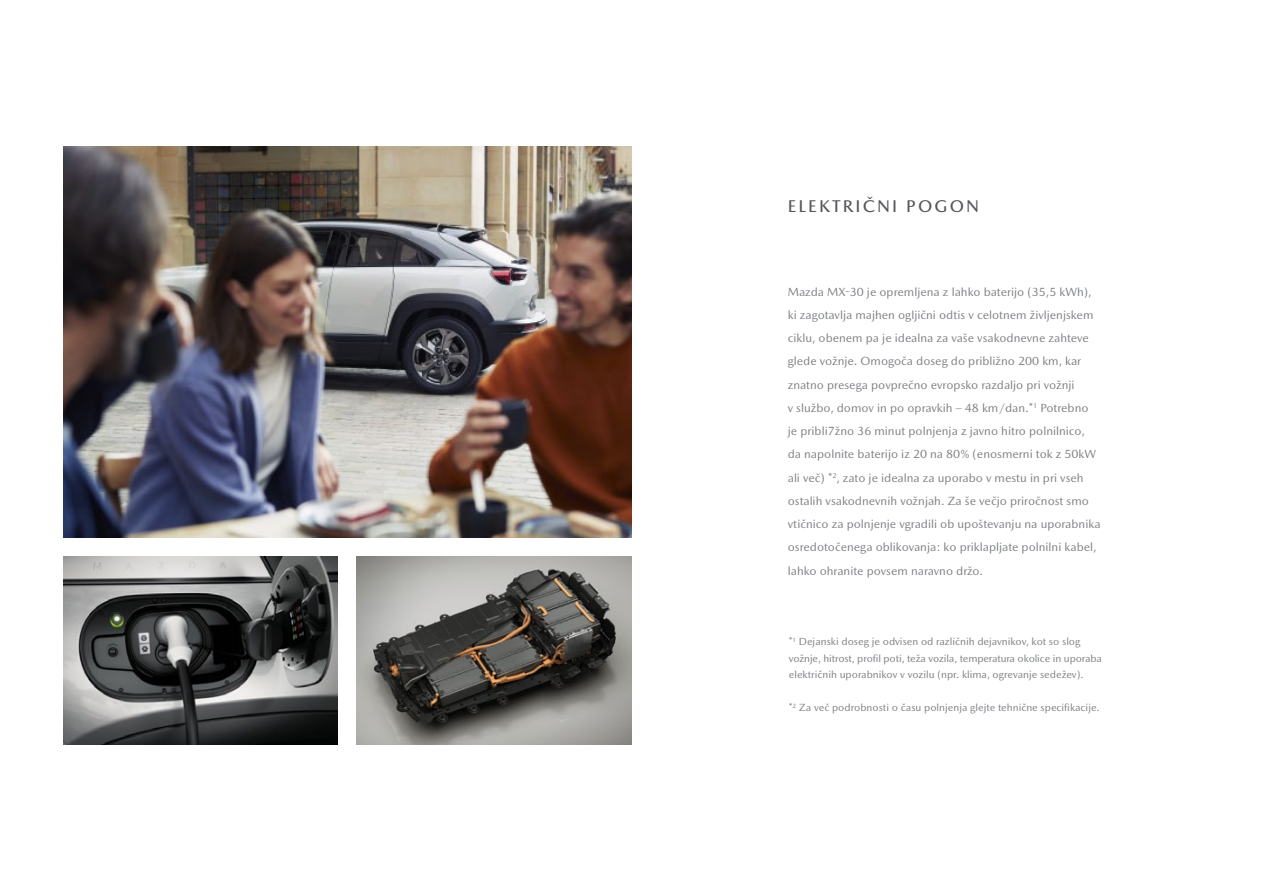
<style>
.page{position:relative;width:1263px;height:893px;background:#fff}
.page>*{position:absolute;margin:0;border:0;box-sizing:border-box;transform-origin:0 0}
.t1{font:500 17.25px "Mazda Type";letter-spacing:.125em;color:#55565a}
.t2{font:12px/23.2px "Mazda Type";color:#7f8084}
.t3{font:10.5px/16.5px "Mazda Type";color:#7f8084}
</style>
<div class="page">
<img style="left:63px;top:147px;width:568px;height:390px">
<img style="left:63px;top:556px;width:275px;height:188px">
<img style="left:357px;top:556px;width:274px;height:188px">
<h1 class="t1" style="left:788px;top:196px;width:193px">ELEKTRIČNI POGON</h1>
<p class="t2" style="left:788px;top:280px;width:314px">Mazda MX-30 je opremljena z lahko baterijo (35,5 kWh), ki zagotavlja majhen ogljični odtis v celotnem življenjskem ciklu, obenem pa je idealna za vaše vsakodnevne zahteve glede vožnje. Omogoča doseg do približno 200 km, kar znatno presega povprečno evropsko razdaljo pri vožnji<br>v službo, domov in po opravkih – 48 km/dan.*<sup>1</sup> Potrebno je pribli7žno 36 minut polnjenja z javno hitro polnilnico, da napolnite baterijo iz 20 na 80% (enosmerni tok z 50kW ali več) *<sup>2</sup>, zato je idealna za uporabo v mestu in pri vseh ostalih vsakodnevnih vožnjah. Za še večjo priročnost smo vtičnico za polnjenje vgradili ob upoštevanju na uporabnika osredotočenega oblikovanja: ko priklapljate polnilni kabel, lahko ohranite povsem naravno držo.</p>
<p class="t3" style="left:789px;top:633px;width:315px">*<sup>1</sup> Dejanski doseg je odvisen od različnih dejavnikov, kot so slog vožnje, hitrost, profil poti, teža vozila, temperatura okolice in uporaba električnih uporabnikov v vozilu (npr. klima, ogrevanje sedežev).</p>
<p class="t3" style="left:789px;top:699px;width:312px">*<sup>2</sup> Za več podrobnosti o času polnjenja glejte tehnične specifikacije.</p>
</div>
